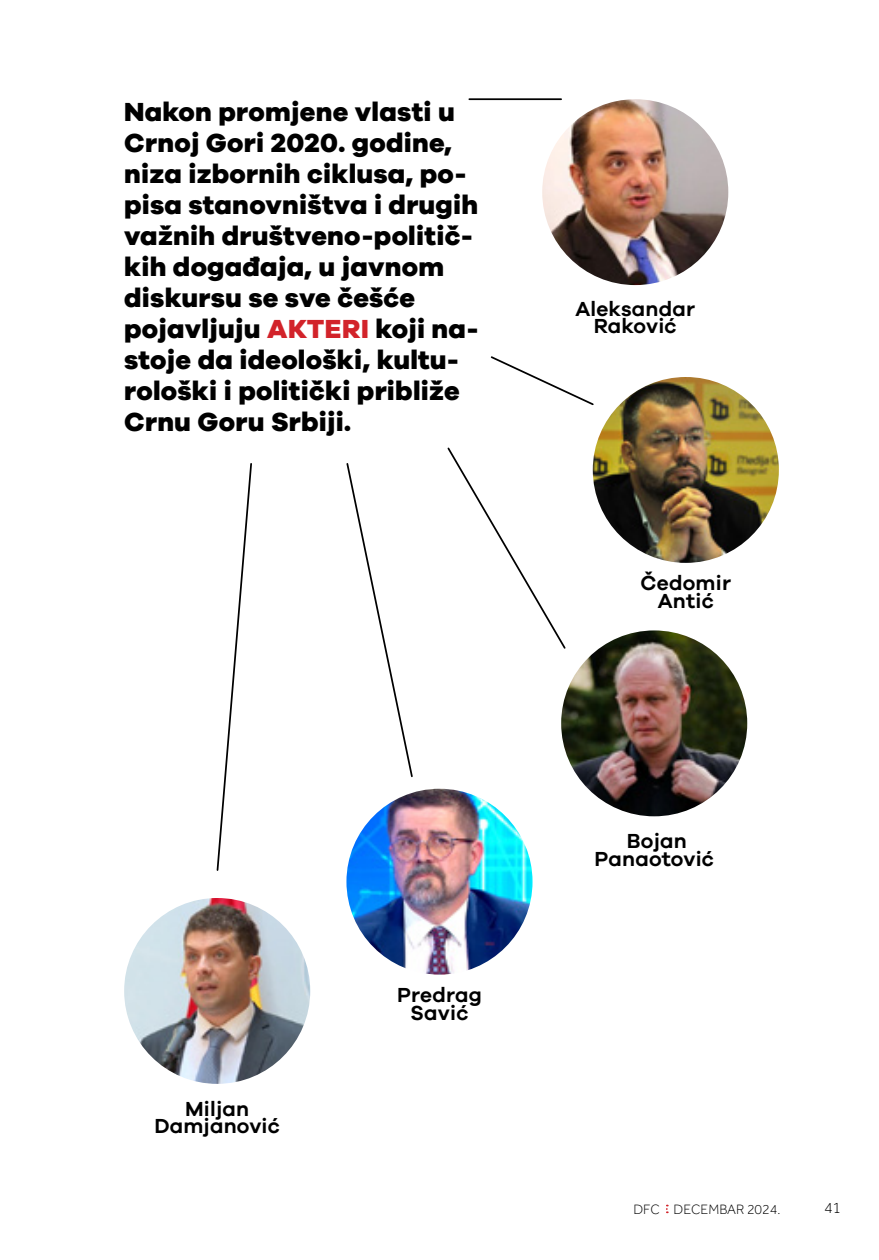
<style>
.page{position:relative;width:879px;height:1260px;background:#fff}
.page>*{position:absolute;margin:0;border:0;box-sizing:border-box;transform-origin:0 0}
.t1{font:800 26.95px/31px "Galano Grotesque";letter-spacing:.01em;color:#000}
.t2{font:600 21px/17.5px "Galano Grotesque";letter-spacing:.01em;color:#000;text-align:center}
.t3{font:300 15.75px "Effra";color:#000}
.t4{font:300 14px "Effra";color:#000}
.s1{color:#d2232a}
</style>
<div class="page">
<img style="left:542px;top:99px;width:186px;height:186px;border-radius:93px">
<img style="left:124px;top:898px;width:186px;height:186px;border-radius:93px">
<img style="left:592px;top:377px;width:186px;height:186px;border-radius:93px">
<img style="left:346px;top:789px;width:186px;height:186px;border-radius:93px">
<img style="left:561px;top:630px;width:185px;height:186px;border-radius:93px">
<hr style="left:469px;top:98px;width:92px;height:2px;background:#000">
<svg style="left:490px;top:356px;width:104px;height:49px"></svg>
<svg style="left:447px;top:447px;width:119px;height:202px"></svg>
<svg style="left:346px;top:463px;width:67px;height:315px"></svg>
<svg style="left:216px;top:463px;width:36px;height:408px"></svg>
<p class="t1" style="left:124px;top:95px;width:356px">Nakon promjene vlasti u<br>Crnoj Gori 2020. godine, niza izbornih ciklusa, po&shy;pisa stanovništva i drugih važnih društveno-politič&shy;kih događaja, u javnom diskursu se sve češće pojavljuju <span class="s1">AKTERI</span> koji na&shy;stoje da ideološki, kultu&shy;rološki i politički približe<br>Crnu Goru Srbiji.</p>
<p class="t2" style="left:154px;top:1099px;width:127px">Miljan<br>Damjanović</p>
<p class="t2" style="left:397px;top:986px;width:86px">Predrag<br>Savić</p>
<p class="t2" style="left:575px;top:299px;width:121px">Aleksandar<br>Raković</p>
<p class="t2" style="left:640px;top:574px;width:92px">Čedomir<br>Antić</p>
<p class="t2" style="left:594px;top:832px;width:121px">Bojan<br>Panaotović</p>
<p class="t4" style="left:633px;top:1201px;width:149px">DFC DECEMBAR 2024.</p>
<p class="t3" style="left:823px;top:1199px;width:19px">41</p>
</div>
